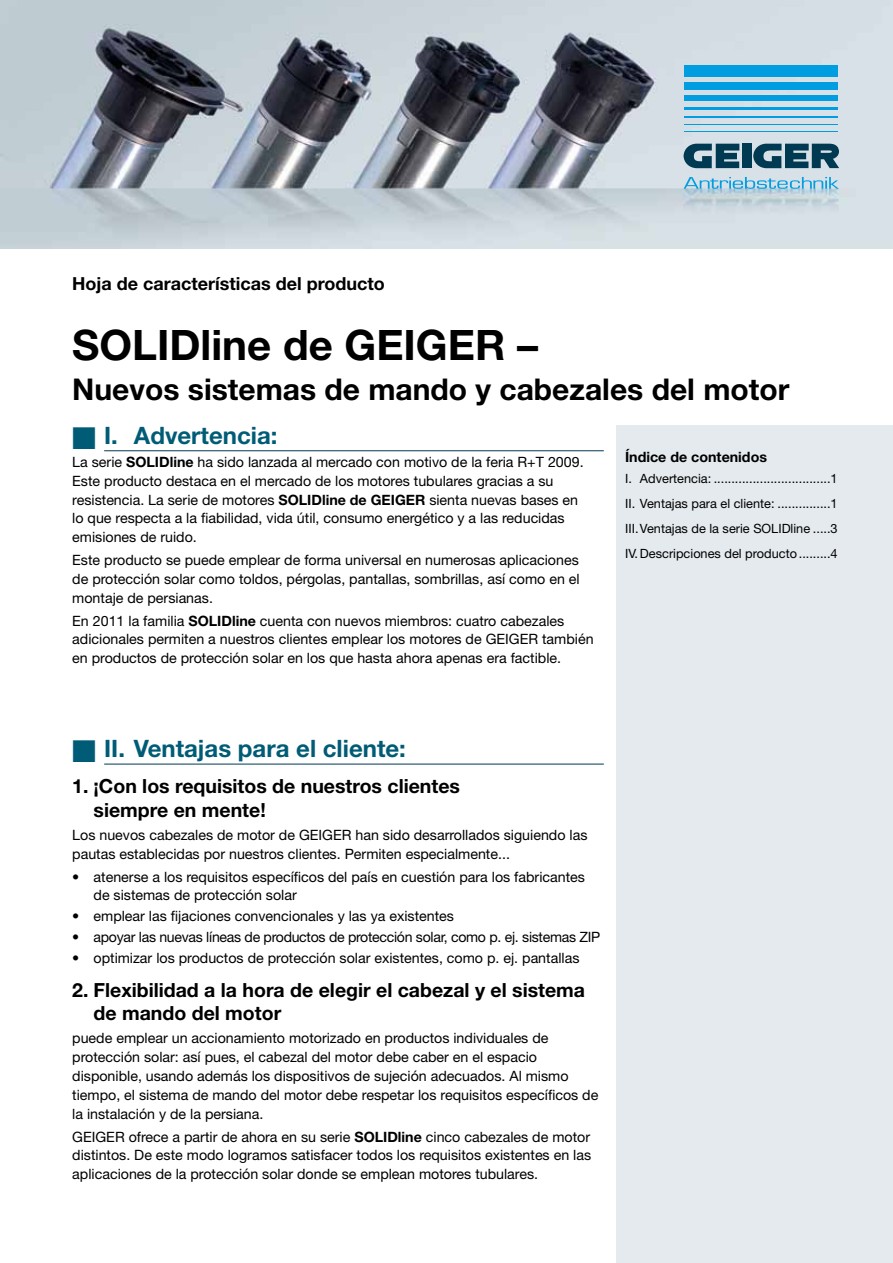
<style>
.page{position:relative;width:893px;height:1263px;background:#fff}
.page>*{position:absolute;margin:0;border:0;box-sizing:border-box;transform-origin:0 0}
.t1{font:700 42px "Helvetica Neue";color:#000}
.t2{font:700 30px "Helvetica Neue";color:#000}
.t3{font:700 24px "Helvetica Neue";color:#005c76}
.t4{font:700 19.5px/23.4px "Helvetica Neue";color:#000}
.t5{font:700 18px "Helvetica Neue";color:#000}
.t6{font:14.25px/18.8px "Helvetica Neue";color:#000}
.t7{font:14.25px "Helvetica Neue";letter-spacing:-.02em;color:#000}
.t8{font:700 14.25px "Helvetica Neue";color:#000}
.t9{font:12.75px/25px "Helvetica Neue";color:#000;text-align:justify}
.s1{font-weight:700}
</style>
<div class="page">
<div style="left:617px;top:425px;width:276px;height:838px;background:#e5eaee"></div>
<hr style="left:104px;top:450px;width:500px;height:1px;background:#003952">
<hr style="left:104px;top:764px;width:500px;height:1px;background:#003952">
<img style="left:0;top:0;width:893px;height:249px">
<div style="left:742px;top:144px;width:9px;height:24px;background:#003952"></div>
<svg style="left:684px;top:141px;width:55px;height:27px"></svg>
<svg style="left:753px;top:141px;width:86px;height:27px;background:#4b7386"></svg>
<div style="left:685px;top:65px;width:153px;height:12px;background:#009ee0"></div>
<hr style="left:684px;top:116px;width:154px;height:2px;background:#009ee0">
<hr style="left:685px;top:124px;width:153px;height:1px;background:#009ee0">
<hr style="left:685px;top:131px;width:153px;height:1px;background:#009ee0">
<div style="left:685px;top:82px;width:153px;height:7px;background:#009ee0"></div>
<div style="left:685px;top:96px;width:153px;height:5px;background:#009ee0"></div>
<hr style="left:684px;top:107px;width:154px;height:3px;background:#009ee0">
<svg style="left:684px;top:174px;width:155px;height:33px;background:#b4d1df"></svg>
<p class="t5" style="left:72px;top:273px;width:314px">Hoja de características del producto</p>
<h1 class="t1" style="left:72px;top:319px;width:467px">SOLIDline de GEIGER –</h1>
<h2 class="t2" style="left:72px;top:370px;width:719px">Nuevos sistemas de mando y cabezales del motor</h2>
<h3 class="t3" style="left:72px;top:421px;width:207px">■ I. Advertencia:</h3>
<p class="t6" style="left:72px;top:452px;width:513px">La serie <span class="s1">SOLIDline</span> ha sido lanzada al mercado con motivo de la feria R+T 2009.<br>Este producto destaca en el mercado de los motores tubulares gracias a su resistencia. La serie de motores <span class="s1">SOLIDline de GEIGER</span> sienta nuevas bases en lo que respecta a la fiabilidad, vida útil, consumo energético y a las reducidas emisiones de ruido.</p>
<p class="t6" style="left:72px;top:550px;width:509px;text-align:justify">Este producto se puede emplear de forma universal en numerosas aplicaciones de protección solar como toldos, pérgolas, pantallas, sombrillas, así como en el montaje de persianas.</p>
<p class="t6" style="left:72px;top:611px;width:523px">En 2011 la familia <span class="s1">SOLIDline</span> cuenta con nuevos miembros: cuatro cabezales adicionales permiten a nuestros clientes emplear los motores de GEIGER también en productos de protección solar en los que hasta ahora apenas era factible.</p>
<p class="t8" style="left:625px;top:448px;width:143px">Índice de contenidos</p>
<p class="t9" style="left:625px;top:465px;width:214px">I. Advertencia: .................................1<br>II. Ventajas para el cliente: ...............1<br>III.Ventajas de la serie SOLIDline .....3<br>IV. Descripciones del producto.........4</p>
<h3 class="t3" style="left:72px;top:734px;width:335px">■ II. Ventajas para el cliente:</h3>
<h3 class="t4" style="left:94px;top:774px;width:368px;text-indent:-21px">1. ¡Con los requisitos de nuestros clientes siempre en mente!</h3>
<p class="t6" style="left:72px;top:825px;width:517px">Los nuevos cabezales de motor de GEIGER han sido desarrollados siguiendo las pautas establecidas por nuestros clientes. Permiten especialmente...</p>
<p class="t6" style="left:94px;top:867px;width:493px;text-indent:-21px">• atenerse a los requisitos específicos del país en cuestión para los fabricantes de sistemas de protección solar</p>
<p class="t6" style="left:72px;top:907px;width:383px">• emplear las fijaciones convencionales y las ya existentes</p>
<p class="t7" style="left:72px;top:928px;width:530px">• apoyar las nuevas líneas de productos de protección solar, como p. ej. sistemas ZIP</p>
<p class="t6" style="left:72px;top:948px;width:509px">• optimizar los productos de protección solar existentes, como p. ej. pantallas</p>
<h3 class="t4" style="left:94px;top:978px;width:493px;text-indent:-21px">2. Flexibilidad a la hora de elegir el cabezal y el sistema de mando del motor</h3>
<p class="t6" style="left:72px;top:1029px;width:528px">puede emplear un accionamiento motorizado en productos individuales de protección solar: así pues, el cabezal del motor debe caber en el espacio disponible, usando además los dispositivos de sujeción adecuados. Al mismo tiempo, el sistema de mando del motor debe respetar los requisitos específicos de la instalación y de la persiana.</p>
<p class="t6" style="left:72px;top:1127px;width:520px;text-align:justify">GEIGER ofrece a partir de ahora en su serie <span class="s1">SOLIDline</span> cinco cabezales de motor distintos. De este modo logramos satisfacer todos los requisitos existentes en las aplicaciones de la protección solar donde se emplean motores tubulares.</p>
</div>
